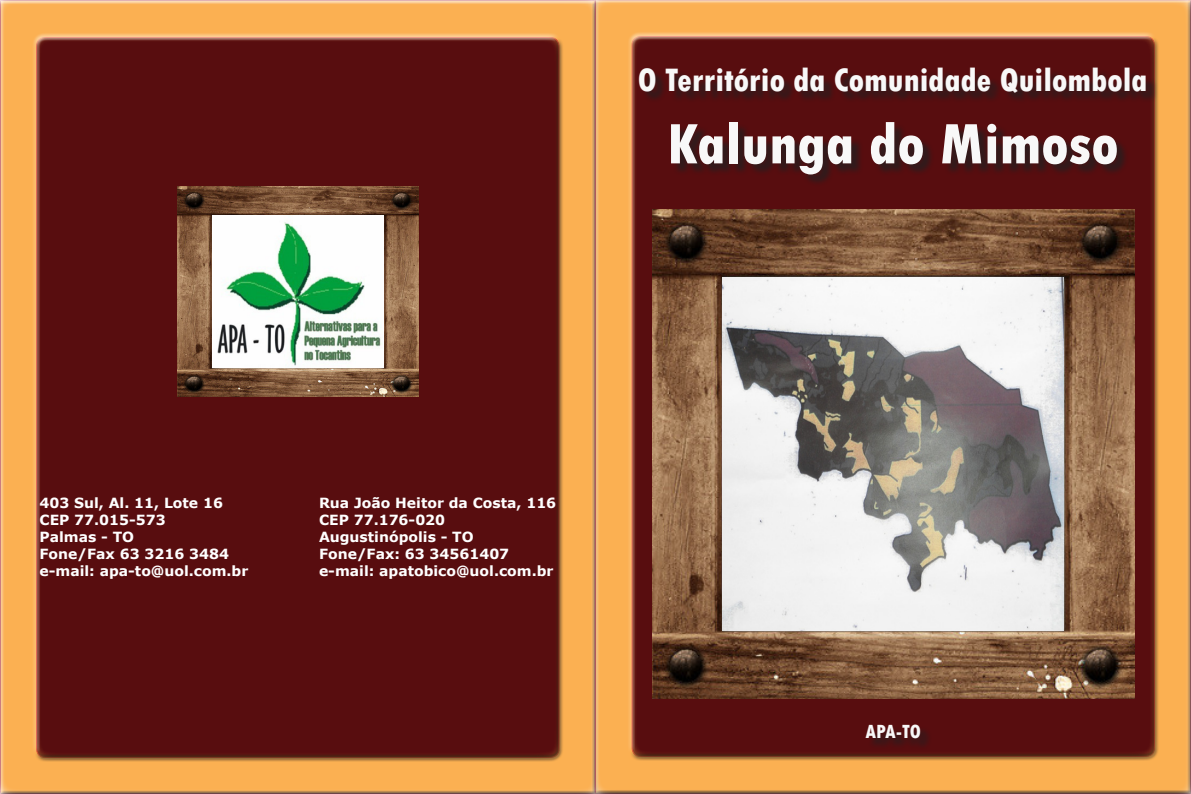
<style>
.page{position:relative;width:1191px;height:794px;background:#fff}
.page>*{position:absolute;margin:0;border:0;box-sizing:border-box;transform-origin:0 0}
.t1{font:800 condensed 60px "Tw Cen";color:#f8f8f8}
.t2{font:800 condensed 34px "Tw Cen";color:#f8f8f8}
.t3{font:800 condensed 20px "Tw Cen";color:#f8f8f8}
.t4{font:700 14px "Verdana";color:#fff}
</style>
<div class="page">
<div style="left:0;top:0;width:600px;height:794px;background:#231f20;opacity:.75"></div>
<div style="left:591px;top:0;width:600px;height:794px;background:#231f20;opacity:.75"></div>
<div style="left:34px;top:39px;width:530px;height:723px;background:#580d0f"></div>
<div style="left:629px;top:38px;width:530px;height:723px;background:#231f20;opacity:.75"></div>
<div style="left:641px;top:70px;width:517px;height:117px;background:#231f20;opacity:.75"></div>
<div style="left:867px;top:726px;width:65px;height:24px;background:#231f20;opacity:.75"></div>
<img style="left:177px;top:186px;width:241px;height:211px">
<img style="left:212px;top:216px;width:171px;height:151px">
<img style="left:652px;top:210px;width:482px;height:488px">
<img style="left:722px;top:278px;width:341px;height:353px">
<p class="t2" style="left:638px;top:60px;width:511px">O Território da Comunidade Quilombola</p>
<p class="t1" style="left:667px;top:109px;width:453px">Kalunga do Mimoso</p>
<p class="t4" style="left:40px;top:493px;width:185px">403 Sul, Al. 11, Lote 16</p>
<p class="t4" style="left:40px;top:510px;width:128px">CEP 77.015-573</p>
<p class="t4" style="left:40px;top:527px;width:96px">Palmas - TO</p>
<p class="t4" style="left:40px;top:544px;width:191px">Fone/Fax 63 3216 3484</p>
<p class="t4" style="left:40px;top:560px;width:210px">e-mail: apa-to@uol.com.br</p>
<p class="t4" style="left:319px;top:493px;width:239px">Rua João Heitor da Costa, 116</p>
<p class="t4" style="left:319px;top:510px;width:128px">CEP 77.176-020</p>
<p class="t4" style="left:319px;top:527px;width:156px">Augustinópolis - TO</p>
<p class="t4" style="left:319px;top:544px;width:192px">Fone/Fax: 63 34561407</p>
<p class="t4" style="left:319px;top:560px;width:236px">e-mail: apatobico@uol.com.br</p>
<p class="t3" style="left:865px;top:720px;width:57px">APA-TO</p>
</div>
